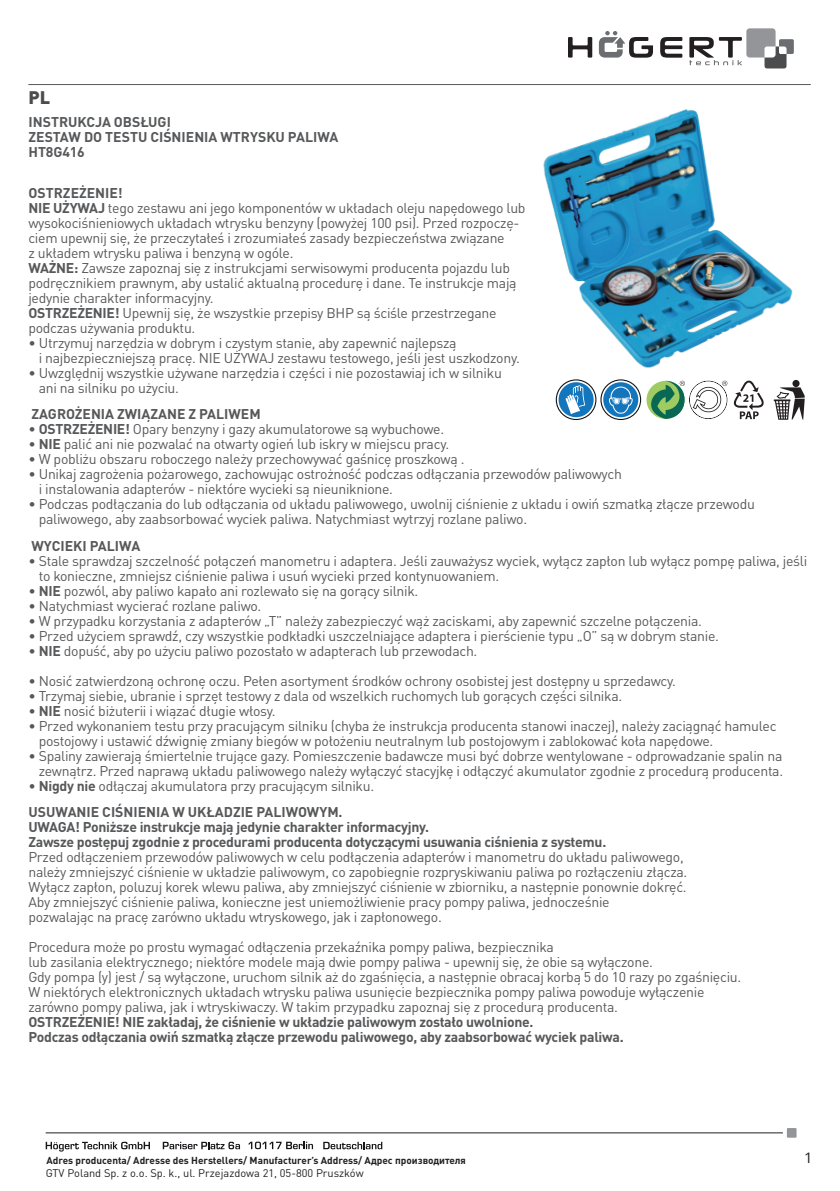
<style>
.page{position:relative;width:840px;height:1191px;background:#fff}
.page>*{position:absolute;margin:0;border:0;box-sizing:border-box;transform-origin:0 0}
.t1{font:900 18px "DIN Pro";color:#4b4c4d}
.t2{font:16px "Merel";color:#231f20}
.t3{font:14px/15px "DIN Pro";letter-spacing:-.02em;color:#57585a}
.t4{font:700 14px/15px "DIN Pro";letter-spacing:-.02em;color:#57585a}
.t5{font:700 14px/15px "DIN Pro";color:#57585a}
.t6{font:11px "DIN Pro";color:#231f20}
.t7{font:700 10px "DIN Pro";color:#231f20}
.s1{font-weight:700}
.s2{font-weight:400}
</style>
<div class="page">
<svg style="left:568px;top:37px;width:24px;height:21px"></svg>
<svg style="left:660px;top:37px;width:22px;height:21px"></svg>
<svg style="left:598px;top:31px;width:54px;height:27px"></svg>
<svg style="left:689px;top:28px;width:104px;height:40px"></svg>
<svg style="left:46px;top:1141px;width:104px;height:10px"></svg>
<svg style="left:163px;top:1141px;width:77px;height:8px"></svg>
<svg style="left:248px;top:1141px;width:65px;height:8px"></svg>
<svg style="left:323px;top:1141px;width:59px;height:8px"></svg>
<svg style="left:786px;top:1128px;width:10px;height:9px"></svg>
<hr style="left:46px;top:1132px;width:736px;height:1px;background:#231f20">
<hr style="left:28px;top:84px;width:782px;height:1px;background:#57585a">
<img style="left:543px;top:109px;width:250px;height:259px">
<svg style="left:773px;top:380px;width:31px;height:40px"></svg>
<svg style="left:555px;top:379px;width:209px;height:41px"></svg>
<p class="t1" style="left:29px;top:82px;width:23px">PL</p>
<p class="t5" style="left:28px;top:112px;width:311px">INSTRUKCJA OBSŁUGI<br>ZESTAW DO TESTU CIŚNIENIA WTRYSKU PALIWA<br>HT8G416</p>
<p class="t3" style="left:28px;top:184px;width:498px"><span class="s1">OSTRZEŻENIE!<br>NIE UŻYWAJ</span> tego zestawu ani jego komponentów w układach oleju napędowego lub wysokociśnieniowych układach wtrysku benzyny (powyżej 100 psi). Przed rozpoczę&shy;ciem upewnij się, że przeczytałeś i zrozumiałeś zasady bezpieczeństwa związane<br>z układem wtrysku paliwa i benzyną w ogóle.<br><span class="s1">WAŻNE:</span> Zawsze zapoznaj się z instrukcjami serwisowymi producenta pojazdu lub podręcznikiem prawnym, aby ustalić aktualną procedurę i dane. Te instrukcje mają jedynie charakter informacyjny.<br><span class="s1">OSTRZEŻENIE!</span> Upewnij się, że wszystkie przepisy BHP są ściśle przestrzegane podczas używania produktu.</p>
<p class="t3" style="left:39px;top:334px;width:482px;text-indent:-10px">• Utrzymuj narzędzia w dobrym i czystym stanie, aby zapewnić najlepszą<br>i najbezpieczniejszą pracę. NIE UŻYWAJ zestawu testowego, jeśli jest uszkodzony.</p>
<p class="t3" style="left:39px;top:364px;width:464px;text-indent:-10px">• Uwzględnij wszystkie używane narzędzia i części i nie pozostawiaj ich w silniku ani na silniku po użyciu.</p>
<p class="t5" style="left:31px;top:405px;width:231px">ZAGROŻENIA ZWIĄZANE Z PALIWEM</p>
<p class="t3" style="left:28px;top:420px;width:417px">• <span class="s1">OSTRZEŻENIE!</span> Opary benzyny i gazy akumulatorowe są wybuchowe.</p>
<p class="t3" style="left:28px;top:435px;width:422px">• <span class="s1">NIE</span> palić ani nie pozwalać na otwarty ogień lub iskry w miejscu pracy.</p>
<p class="t3" style="left:28px;top:450px;width:437px">• W pobliżu obszaru roboczego należy przechowywać gaśnicę proszkową .</p>
<p class="t3" style="left:39px;top:465px;width:584px;text-indent:-10px">• Unikaj zagrożenia pożarowego, zachowując ostrożność podczas odłączania przewodów paliwowych i instalowania adapterów - niektóre wycieki są nieuniknione.</p>
<p class="t3" style="left:39px;top:495px;width:717px;text-indent:-10px">• Podczas podłączania do lub odłączania od układu paliwowego, uwolnij ciśnienie z układu i owiń szmatką złącze przewodu paliwowego, aby zaabsorbować wyciek paliwa. Natychmiast wytrzyj rozlane paliwo.</p>
<p class="t5" style="left:31px;top:536px;width:110px">WYCIEKI PALIWA</p>
<p class="t3" style="left:39px;top:552px;width:769px;text-indent:-10px">• Stale sprawdzaj szczelność połączeń manometru i adaptera. Jeśli zauważysz wyciek, wyłącz zapłon lub wyłącz pompę paliwa, jeśli to konieczne, zmniejsz ciśnienie paliwa i usuń wycieki przed kontynuowaniem.</p>
<p class="t3" style="left:28px;top:582px;width:391px">• <span class="s1">NIE</span> pozwól, aby paliwo kapało ani rozlewało się na gorący silnik.</p>
<p class="t3" style="left:28px;top:597px;width:234px">• Natychmiast wycierać rozlane paliwo.</p>
<p class="t3" style="left:28px;top:612px;width:674px">• W przypadku korzystania z adapterów „T” należy zabezpieczyć wąż zaciskami, aby zapewnić szczelne połączenia.</p>
<p class="t3" style="left:28px;top:627px;width:691px">• Przed użyciem sprawdź, czy wszystkie podkładki uszczelniające adaptera i pierścienie typu „O” są w dobrym stanie.</p>
<p class="t3" style="left:28px;top:642px;width:450px">• <span class="s1">NIE</span> dopuść, aby po użyciu paliwo pozostało w adapterach lub przewodach.</p>
<p class="t3" style="left:28px;top:672px;width:648px">• Nosić zatwierdzoną ochronę oczu. Pełen asortyment środków ochrony osobistej jest dostępny u sprzedawcy.</p>
<p class="t3" style="left:28px;top:687px;width:595px">• Trzymaj siebie, ubranie i sprzęt testowy z dala od wszelkich ruchomych lub gorących części silnika.</p>
<p class="t3" style="left:28px;top:702px;width:248px">• <span class="s1">NIE</span> nosić biżuterii i wiązać długie włosy.</p>
<p class="t3" style="left:39px;top:717px;width:738px;text-indent:-10px">• Przed wykonaniem testu przy pracującym silniku (chyba że instrukcja producenta stanowi inaczej), należy zaciągnąć hamulec postojowy i ustawić dźwignię zmiany biegów w położeniu neutralnym lub postojowym i zablokować koła napędowe.</p>
<p class="t3" style="left:28px;top:747px;width:755px;text-align:right">• Spaliny zawierają śmiertelnie trujące gazy. Pomieszczenie badawcze musi być dobrze wentylowane - odprowadzanie spalin na zewnątrz. Przed naprawą układu paliwowego należy wyłączyć stacyjkę i odłączyć akumulator zgodnie z procedurą producenta.</p>
<p class="t5" style="left:28px;top:771px;width:347px;line-height:26.4px"><span class="s2">•</span> Nigdy nie <span class="s2">odłączaj akumulatora przy pracującym silniku.<br></span>USUWANIE CIŚNIENIA W UKŁADZIE PALIWOWYM.</p>
<p class="t4" style="left:28px;top:818px;width:579px">UWAGA! Poniższe instrukcje mają jedynie charakter informacyjny.<br>Zawsze postępuj zgodnie z procedurami producenta dotyczącymi usuwania ciśnienia z systemu.</p>
<p class="t3" style="left:28px;top:848px;width:660px">Przed odłączeniem przewodów paliwowych w celu podłączenia adapterów i manometru do układu paliwowego, należy zmniejszyć ciśnienie w układzie paliwowym, co zapobiegnie rozpryskiwaniu paliwa po rozłączeniu złącza.<br>Wyłącz zapłon, poluzuj korek wlewu paliwa, aby zmniejszyć ciśnienie w zbiorniku, a następnie ponownie dokręć.<br>Aby zmniejszyć ciśnienie paliwa, konieczne jest uniemożliwienie pracy pompy paliwa, jednocześnie<br>pozwalając na pracę zarówno układu wtryskowego, jak i zapłonowego.</p>
<p class="t3" style="left:28px;top:938px;width:714px">Procedura może po prostu wymagać odłączenia przekaźnika pompy paliwa, bezpiecznika<br>lub zasilania elektrycznego; niektóre modele mają dwie pompy paliwa - upewnij się, że obie są wyłączone.<br>Gdy pompa (y) jest / są wyłączone, uruchom silnik aż do zgaśnięcia, a następnie obracaj korbą 5 do 10 razy po zgaśnięciu.<br>W niektórych elektronicznych układach wtrysku paliwa usunięcie bezpiecznika pompy paliwa powoduje wyłączenie zarówno pompy paliwa, jak i wtryskiwaczy. W takim przypadku zapoznaj się z procedurą producenta.</p>
<p class="t4" style="left:28px;top:1012px;width:596px">OSTRZEŻENIE! NIE zakładaj, że ciśnienie w układzie paliwowym zostało uwolnione.<br>Podczas odłączania owiń szmatką złącze przewodu paliwowego, aby zaabsorbować wyciek paliwa.</p>
<p class="t7" style="left:46px;top:1151px;width:420px">Adres producenta/ Adresse des Herstellers/ Manufacturer’s Address/ Адрес производителя</p>
<p class="t2" style="left:804px;top:1145px;width:7px">1</p>
<p class="t6" style="left:46px;top:1165px;width:319px">GTV Poland Sp. z o.o. Sp. k., ul. Przejazdowa 21, 05-800 Pruszków</p>
</div>
